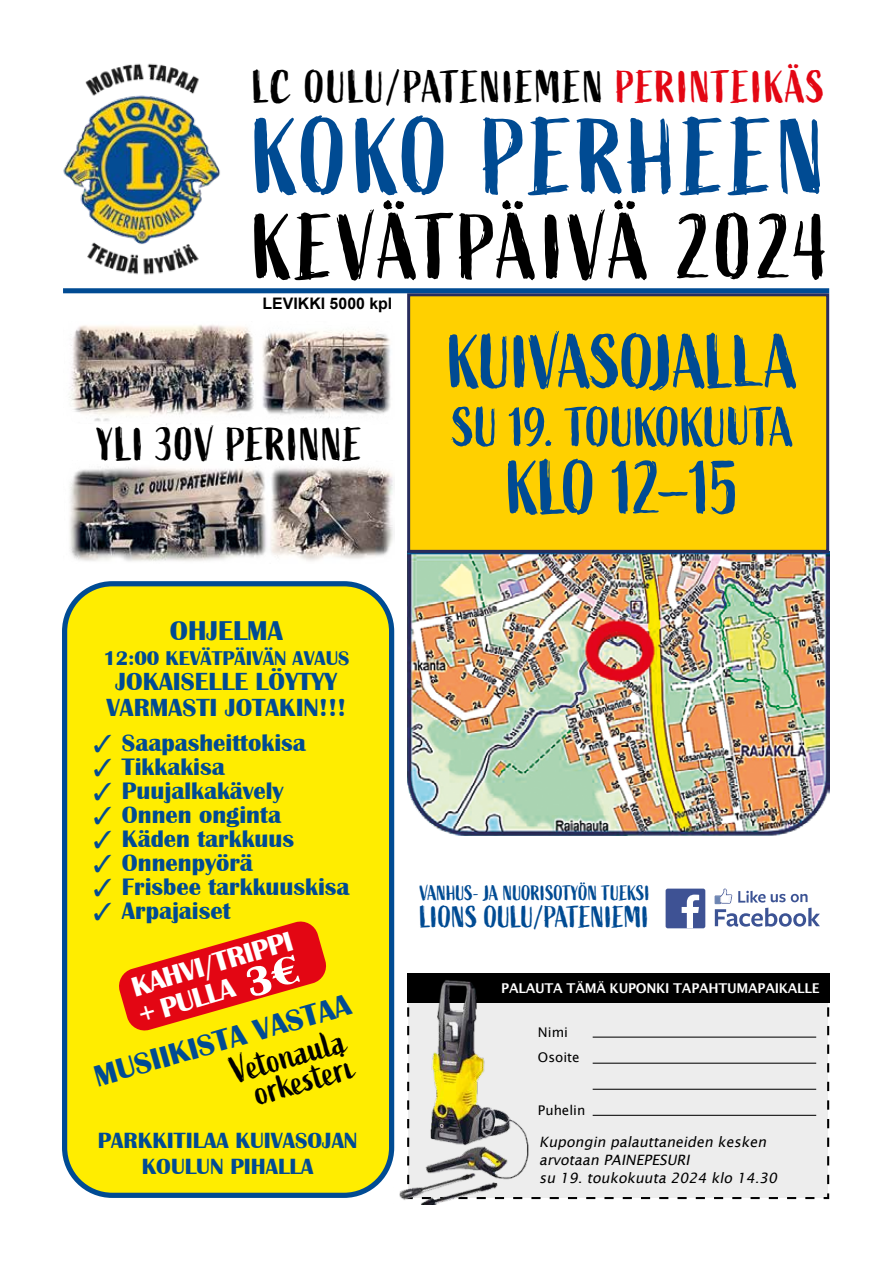
<style>
.page{position:relative;width:893px;height:1263px;background:#fff}
.page>*{position:absolute;margin:0;border:0;box-sizing:border-box;transform-origin:0 0}
.t1{font:106.5px "Active";letter-spacing:.04em;color:#004b93}
.t2{font:91.5px "Active";letter-spacing:.035em;color:#000}
.t3{font:75px "Active";letter-spacing:-.01em;color:#004b93}
.t4{font:54.6px "Active";letter-spacing:-.01em;color:#004b93}
.t5{font:46.5px "Active";letter-spacing:.02em;color:#000}
.t6{font:45px "Active";letter-spacing:.04em;color:#000}
.t7{font:37.65px/27.3px "Active";color:#000;text-align:center}
.t8{font:700 30.9px "Britannic";color:#004b93}
.t9{font:30px "Active";color:#004b93}
.t10{font:700 28.5px/28.2px "Britannic";color:#fff}
.t11{font:700 28.05px "Britannic";color:#004b93}
.t12{font:700 25.5px/25.5px "Britannic";color:#004b93;text-align:center}
.t13{font:700 24.45px "Britannic";color:#004b93}
.t14{font:700 22.65px/25.2px "Britannic";color:#004b93;text-align:center}
.t15{font:20.85px "Active";letter-spacing:-.005em;color:#004b93}
.t16{font:700 20.55px "Britannic";color:#004b93}
.t17{font:700 15.9px "Arial";color:#000}
.t18{font:italic 14.25px/18px "Lucida Sans";color:#000}
.t19{font:600 13.5px "Lucida Sans";letter-spacing:-.02em;color:#fff}
.t20{font:13.35px/25.7px "Lucida Sans";color:#000}
.s1{color:#e30613}
</style>
<div class="page">
<div style="left:65px;top:584px;width:327px;height:611px;background:#ffed00;border-radius:48px"></div>
<div style="left:62px;top:581px;width:332px;height:617px;border:5px solid #004b93;border-radius:48px"></div>
<div style="left:63px;top:288px;width:766px;height:5px;background:#004b93"></div>
<div style="left:542px;top:973px;width:288px;height:227px;background:#ededed"></div>
<div style="left:407px;top:973px;width:422px;height:30px;background:#000"></div>
<hr style="left:593px;top:1036px;width:223px;height:2px;background:#000">
<hr style="left:593px;top:1063px;width:223px;height:1px;background:#000">
<hr style="left:593px;top:1089px;width:223px;height:1px;background:#000">
<hr style="left:593px;top:1115px;width:223px;height:1px;background:#000">
<div style="left:666px;top:888px;width:39px;height:40px;background:#3e5294;border-radius:2px"></div>
<svg style="left:682px;top:894px;width:17px;height:34px"></svg>
<svg style="left:715px;top:888px;width:105px;height:39px"></svg>
<img style="left:383px;top:957px;width:159px;height:248px">
<img style="left:63px;top:63px;width:157px;height:212px">
<img style="left:407px;top:553px;width:422px;height:282px">
<div style="left:407px;top:293px;width:422px;height:260px;background:#ffd000;border:3px solid #282d5d"></div>
<img style="left:69px;top:325px;width:324px;height:236px">
<svg style="left:119px;top:921px;width:207px;height:110px"></svg>
<h3 class="t6" style="left:253px;top:62px;width:574px">LC OULU/PATENIEMEN <span class="s1">PERINTEIKÄS</span></h3>
<h1 class="t1" style="left:253px;top:97px;width:576px">KOKO PERHEEN</h1>
<h2 class="t2" style="left:253px;top:196px;width:578px">KEVÄTPÄIVÄ 2024</h2>
<p class="t17" style="left:263px;top:292px;width:131px">LEVIKKI 5000 kpl</p>
<h3 class="t5" style="left:97px;top:418px;width:267px">YLI 30V PERINNE</h3>
<h3 class="t3" style="left:448px;top:320px;width:352px">KUIVASOJALLA</h3>
<h3 class="t4" style="left:452px;top:396px;width:343px">SU 19. TOUKOKUUTA</h3>
<h3 class="t3" style="left:507px;top:446px;width:235px">KLO 12–15</h3>
<p class="t11" style="left:170px;top:615px;width:115px">OHJELMA</p>
<p class="t16" style="left:103px;top:646px;width:248px">12:00 KEVÄTPÄIVÄN AVAUS</p>
<p class="t12" style="left:106px;top:669px;width:242px">JOKAISELLE LÖYTYY<br>VARMASTI JOTAKIN!!!</p>
<p class="t13" style="left:93px;top:729px;width:214px">✓ Saapasheittokisa</p>
<p class="t13" style="left:93px;top:753px;width:133px">✓ Tikkakisa</p>
<p class="t13" style="left:93px;top:777px;width:192px">✓ Puujalkakävely</p>
<p class="t13" style="left:93px;top:801px;width:189px">✓ Onnen onginta</p>
<p class="t13" style="left:93px;top:825px;width:202px">✓ Käden tarkkuus</p>
<p class="t13" style="left:93px;top:849px;width:161px">✓ Onnenpyörä</p>
<p class="t13" style="left:93px;top:873px;width:258px">✓ Frisbee tarkkuuskisa</p>
<p class="t13" style="left:93px;top:897px;width:139px">✓ Arpajaiset</p>
<p class="t10" style="left:128px;top:975px;width:169px;rotate:-17deg">KAHVI/TRIPPI + PULLA</p>
<p class="t8" style="left:90px;top:1060px;width:267px;rotate:-16deg">MUSIIKISTA VASTAA</p>
<h3 class="t7" style="left:228px;top:1059px;width:119px;rotate:-16deg">Vetonaula orkesteri</h3>
<p class="t14" style="left:98px;top:1128px;width:261px">PARKKITILAA KUIVASOJAN<br>KOULUN PIHALLA</p>
<p class="t15" style="left:420px;top:881px;width:232px">VANHUS- JA NUORISOTYÖN TUEKSI</p>
<p class="t9" style="left:420px;top:900px;width:231px">LIONS OULU/PATENIEMI</p>
<p class="t19" style="left:501px;top:980px;width:320px">PALAUTA TÄMÄ KUPONKI TAPAHTUMAPAIKALLE</p>
<p class="t20" style="left:538px;top:1019px;width:43px">Nimi<br>Osoite</p>
<p class="t20" style="left:538px;top:1098px;width:49px">Puhelin</p>
<p class="t18" style="left:539px;top:1133px;width:242px">Kupongin palauttaneiden kesken arvotaan PAINEPESURI<br>su 19. toukokuuta 2024 klo 14.30</p>
</div>
